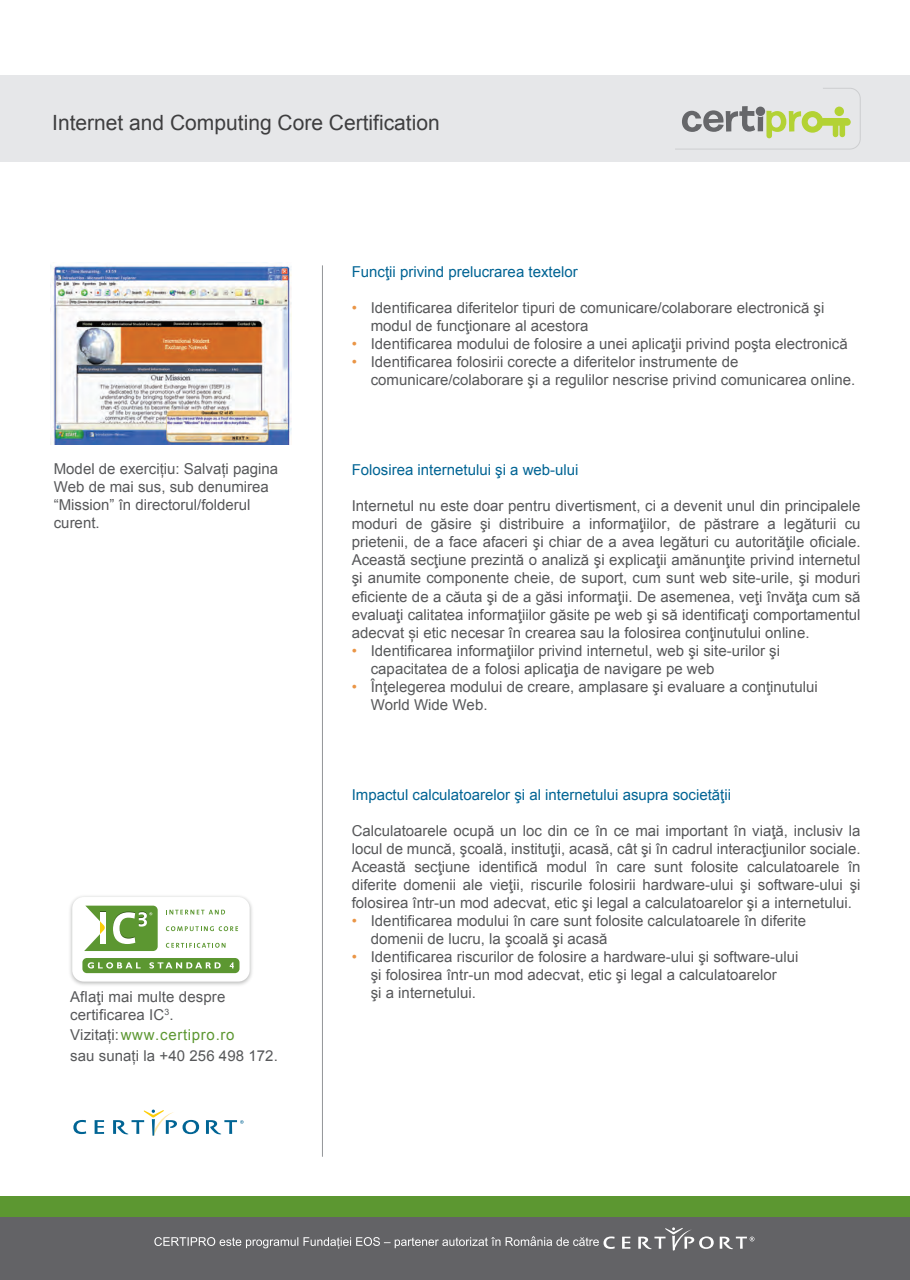
<style>
.page{position:relative;width:910px;height:1280px;background:#fff}
.page>*{position:absolute;margin:0;border:0;box-sizing:border-box;transform-origin:0 0}
.t1{font:21px "Arial";color:#3e3e3f}
.t2{font:15px/18px "Arial";color:#57585a}
.t3{font:15px "Arial";color:#006494}
.s1{color:#ea9546}
.s2{color:#5c9731}
</style>
<div class="page">
<div style="left:0;top:1196px;width:910px;height:43px;background:#5c9731"></div>
<div style="left:0;top:1217px;width:910px;height:63px;background:#636366"></div>
<hr style="left:322px;top:265px;width:1px;height:892px;background:#939598">
<img style="left:51px;top:264px;width:240px;height:180px">
<img style="left:70px;top:896px;width:182px;height:89px">
<div style="left:73px;top:898px;width:175px;height:82px;background:#fff;border-radius:10px"></div>
<div style="left:72px;top:897px;width:178px;height:84px;border:2px solid #fff;border-radius:10px"></div>
<svg style="left:166px;top:943px;width:60px;height:5px"></svg>
<svg style="left:166px;top:926px;width:72px;height:5px"></svg>
<svg style="left:166px;top:910px;width:59px;height:4px"></svg>
<svg style="left:84px;top:906px;width:74px;height:45px"></svg>
<div style="left:82px;top:958px;width:157px;height:15px;background:#5c9731;border-radius:4px"></div>
<svg style="left:88px;top:962px;width:53px;height:6px"></svg>
<svg style="left:149px;top:962px;width:72px;height:6px"></svg>
<svg style="left:230px;top:962px;width:4px;height:6px"></svg>
<svg style="left:73px;top:1120px;width:13px;height:14px"></svg>
<svg style="left:95px;top:1120px;width:9px;height:14px"></svg>
<svg style="left:183px;top:1120px;width:16px;height:14px"></svg>
<svg style="left:113px;top:1109px;width:64px;height:27px"></svg>
<svg style="left:206px;top:1120px;width:38px;height:15px"></svg>
<div style="left:0;top:75px;width:910px;height:86px;background:#e6e7e9"></div>
<svg style="left:675px;top:88px;width:186px;height:62px"></svg>
<div style="left:756px;top:107px;width:9px;height:9px;background:#66676a;border-radius:50%"></div>
<svg style="left:154px;top:1227px;width:600px;height:23px"></svg>
<h1 class="t1" style="left:52px;top:109px;width:389px">Internet and Computing Core Certification</h1>
<p class="t2" style="left:54px;top:459px;width:226px">Model de exercițiu: Salvați pagina<br>Web de mai sus, sub denumirea “Mission” în directorul/folderul curent.</p>
<p class="t3" style="left:352px;top:262px;width:227px">Funcţii privind prelucrarea textelor</p>
<p class="t2" style="left:371px;top:299px;width:455px;text-indent:-19px"><span class="s1">•</span> Identificarea diferitelor tipuri de comunicare/colaborare electronică şi modul de funcţionare al acestora</p>
<p class="t2" style="left:352px;top:335px;width:497px"><span class="s1">•</span> Identificarea modului de folosire a unei aplicaţii privind poşta electronică</p>
<p class="t2" style="left:371px;top:353px;width:486px;text-indent:-19px"><span class="s1">•</span> Identificarea folosirii corecte a diferitelor instrumente de comunicare/colaborare şi a regulilor nescrise privind comunicarea online.</p>
<p class="t3" style="left:352px;top:460px;width:228px">Folosirea internetului şi a web-ului</p>
<p class="t2" style="left:352px;top:497px;width:510px;text-align:justify">Internetul nu este doar pentru divertisment, ci a devenit unul din principalele moduri de găsire şi distribuire a informaţiilor, de păstrare a legăturii cu prietenii, de a face afaceri şi chiar de a avea legături cu autorităţile oficiale.<br>Această secţiune prezintă o analiză şi explicaţii amănunţite privind internetul şi anumite componente cheie, de suport, cum sunt web site-urile, şi moduri eficiente de a căuta şi de a găsi informaţii. De asemenea, veţi învăţa cum să evaluaţi calitatea informaţiilor găsite pe web şi să identificaţi comportamentul adecvat și etic necesar în crearea sau la folosirea conţinutului online.</p>
<p class="t2" style="left:371px;top:641px;width:411px;text-indent:-19px"><span class="s1">•</span> Identificarea informaţiilor privind internetul, web şi site-urilor şi capacitatea de a folosi aplicaţia de navigare pe web</p>
<p class="t2" style="left:371px;top:677px;width:448px;text-indent:-19px"><span class="s1">•</span> Înţelegerea modului de creare, amplasare şi evaluare a conţinutului<br>World Wide Web.</p>
<p class="t3" style="left:352px;top:784px;width:381px">Impactul calculatoarelor şi al internetului asupra societăţii</p>
<p class="t2" style="left:352px;top:821px;width:510px;text-align:justify">Calculatoarele ocupă un loc din ce în ce mai important în viaţă, inclusiv la locul de muncă, şcoală, instituţii, acasă, cât şi în cadrul interacţiunilor sociale.<br>Această secţiune identifică modul în care sunt folosite calculatoarele în diferite domenii ale vieţii, riscurile folosirii hardware-ului şi software-ului şi folosirea într-un mod adecvat, etic şi legal a calculatoarelor şi a internetului.</p>
<p class="t2" style="left:371px;top:911px;width:437px;text-indent:-19px"><span class="s1">•</span> Identificarea modului în care sunt folosite calculatoarele în diferite domenii de lucru, la şcoală şi acasă</p>
<p class="t2" style="left:352px;top:947px;width:448px;text-align:center"><span class="s1">•</span> Identificarea riscurilor de folosire a hardware-ului şi software-ului şi folosirea într-un mod adecvat, etic şi legal a calculatoarelor</p>
<p class="t2" style="left:70px;top:988px;width:157px">Aflaţi mai multe despre</p>
<p class="t2" style="left:371px;top:983px;width:107px">şi a internetului.</p>
<p class="t2" style="left:70px;top:1005px;width:166px;line-height:19.5px">certificarea IC<sup>3</sup>.<br>Vizitați: <span class="s2">www.certipro.ro</span></p>
<p class="t2" style="left:70px;top:1047px;width:209px">sau sunați la +40 256 498 172.</p>
</div>
